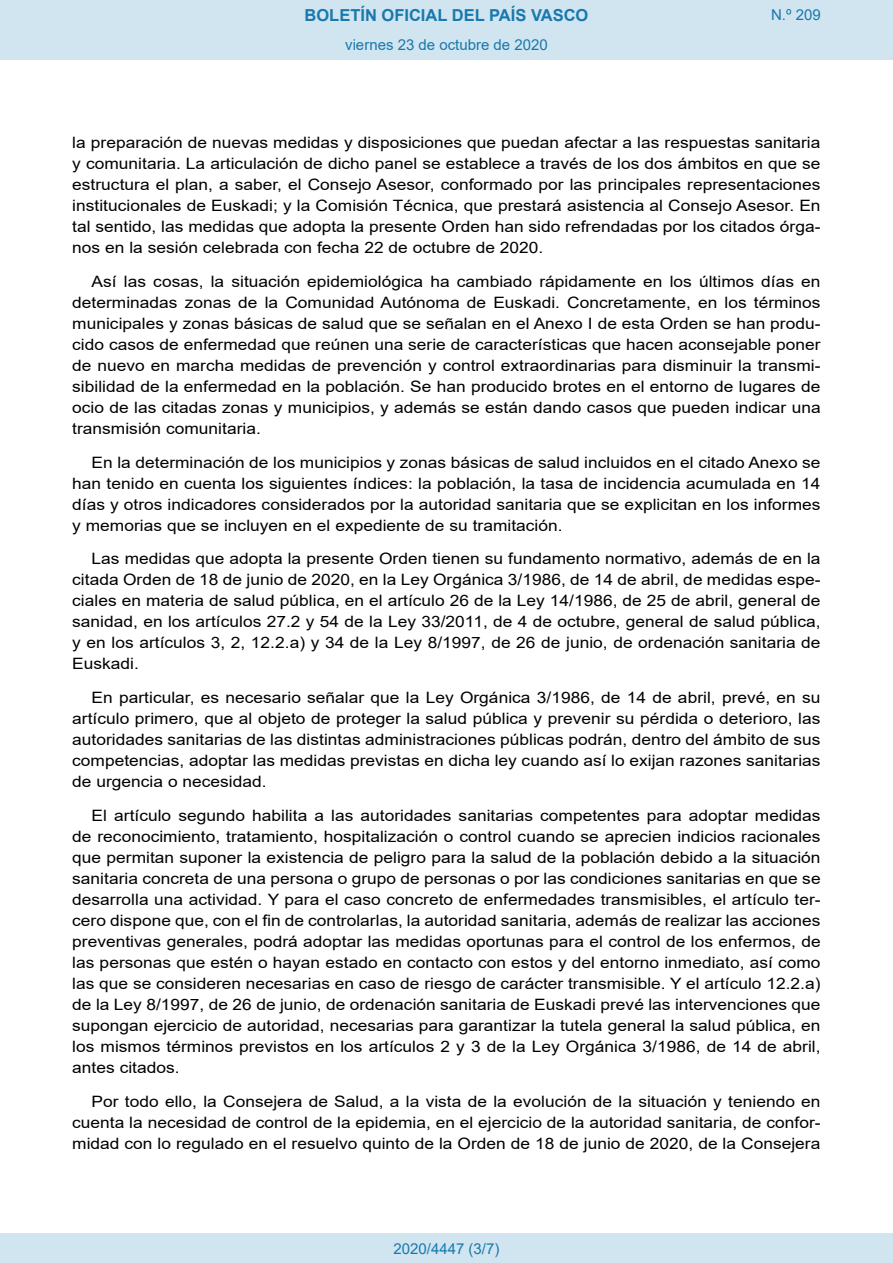
<style>
.page{position:relative;width:893px;height:1263px;background:#fff}
.page>*{position:absolute;margin:0;border:0;box-sizing:border-box;transform-origin:0 0}
.t1{font:700 16.5px "Arial";color:#1879ad}
.BOPVDetalle{font:15.6px/21px "Arial";color:#000;text-align:justify;scale:1.11 1}
.Paginacion_Centro{font:15px "Arial";color:#1879ad}
</style>
<div class="page">
<div style="left:0;top:0;width:893px;height:60px;background:#d0e5f0"></div>
<div style="left:0;top:1233px;width:893px;height:30px;background:#d0e5f0"></div>
<p class="t1" style="left:305px;top:3px;width:285px">BOLETÍN OFICIAL DEL PAÍS VASCO</p>
<p class="Paginacion_Centro" style="left:345px;top:35px;width:204px">viernes 23 de octubre de 2020</p>
<p class="Paginacion_Centro" style="left:771px;top:5px;width:51px">N.º 209</p>
<p class="BOPVDetalle" style="left:72px;top:132px;width:676px">la preparación de nuevas medidas y disposiciones que puedan afectar a las respuestas sanitaria y comunitaria. La articulación de dicho panel se establece a través de los dos ámbitos en que se estructura el plan, a saber, el Consejo Asesor, conformado por las principales representaciones institucionales de Euskadi; y la Comisión Técnica, que prestará asistencia al Consejo Asesor. En tal sentido, las medidas que adopta la presente Orden han sido refrendadas por los citados órga&shy;nos en la sesión celebrada con fecha 22 de octubre de 2020.</p>
<p class="BOPVDetalle" style="left:72px;top:271px;width:676px;text-indent:19px">Así las cosas, la situación epidemiológica ha cambiado rápidamente en los últimos días en determinadas zonas de la Comunidad Autónoma de Euskadi. Concretamente, en los términos municipales y zonas básicas de salud que se señalan en el Anexo I de esta Orden se han produ&shy;cido casos de enfermedad que reúnen una serie de características que hacen aconsejable poner de nuevo en marcha medidas de prevención y control extraordinarias para disminuir la transmi&shy;sibilidad de la enfermedad en la población. Se han producido brotes en el entorno de lugares de ocio de las citadas zonas y municipios, y además se están dando casos que pueden indicar una transmisión comunitaria.</p>
<p class="BOPVDetalle" style="left:72px;top:452px;width:676px;text-indent:19px">En la determinación de los municipios y zonas básicas de salud incluidos en el citado Anexo se han tenido en cuenta los siguientes índices: la población, la tasa de incidencia acumulada en 14 días y otros indicadores considerados por la autoridad sanitaria que se explicitan en los informes y memorias que se incluyen en el expediente de su tramitación.</p>
<p class="BOPVDetalle" style="left:72px;top:548px;width:676px;text-indent:19px">Las medidas que adopta la presente Orden tienen su fundamento normativo, además de en la citada Orden de 18 de junio de 2020, en la Ley Orgánica 3/1986, de 14 de abril, de medidas espe&shy;ciales en materia de salud pública, en el artículo 26 de la Ley 14/1986, de 25 de abril, general de sanidad, en los artículos 27.2 y 54 de la Ley 33/2011, de 4 de octubre, general de salud pública, y en los artículos 3, 2, 12.2.a) y 34 de la Ley 8/1997, de 26 de junio, de ordenación sanitaria de Euskadi.</p>
<p class="BOPVDetalle" style="left:72px;top:687px;width:676px;text-indent:19px">En particular, es necesario señalar que la Ley Orgánica 3/1986, de 14 de abril, prevé, en su artículo primero, que al objeto de proteger la salud pública y prevenir su pérdida o deterioro, las autoridades sanitarias de las distintas administraciones públicas podrán, dentro del ámbito de sus competencias, adoptar las medidas previstas en dicha ley cuando así lo exijan razones sanitarias de urgencia o necesidad.</p>
<p class="BOPVDetalle" style="left:72px;top:805px;width:676px;text-indent:19px">El artículo segundo habilita a las autoridades sanitarias competentes para adoptar medidas de reconocimiento, tratamiento, hospitalización o control cuando se aprecien indicios racionales que permitan suponer la existencia de peligro para la salud de la población debido a la situación sanitaria concreta de una persona o grupo de personas o por las condiciones sanitarias en que se desarrolla una actividad. Y para el caso concreto de enfermedades transmisibles, el artículo ter&shy;cero dispone que, con el fin de controlarlas, la autoridad sanitaria, además de realizar las acciones preventivas generales, podrá adoptar las medidas oportunas para el control de los enfermos, de las personas que estén o hayan estado en contacto con estos y del entorno inmediato, así como las que se consideren necesarias en caso de riesgo de carácter transmisible. Y el artículo 12.2.a) de la Ley 8/1997, de 26 de junio, de ordenación sanitaria de Euskadi prevé las intervenciones que supongan ejercicio de autoridad, necesarias para garantizar la tutela general la salud pública, en los mismos términos previstos en los artículos 2 y 3 de la Ley Orgánica 3/1986, de 14 de abril, antes citados.</p>
<p class="BOPVDetalle" style="left:72px;top:1091px;width:676px;text-indent:19px">Por todo ello, la Consejera de Salud, a la vista de la evolución de la situación y teniendo en cuenta la necesidad de control de la epidemia, en el ejercicio de la autoridad sanitaria, de confor&shy;midad con lo regulado en el resuelvo quinto de la Orden de 18 de junio de 2020, de la Consejera</p>
<p class="Paginacion_Centro" style="left:393px;top:1238px;width:107px">2020/4447 (3/7)</p>
</div>
